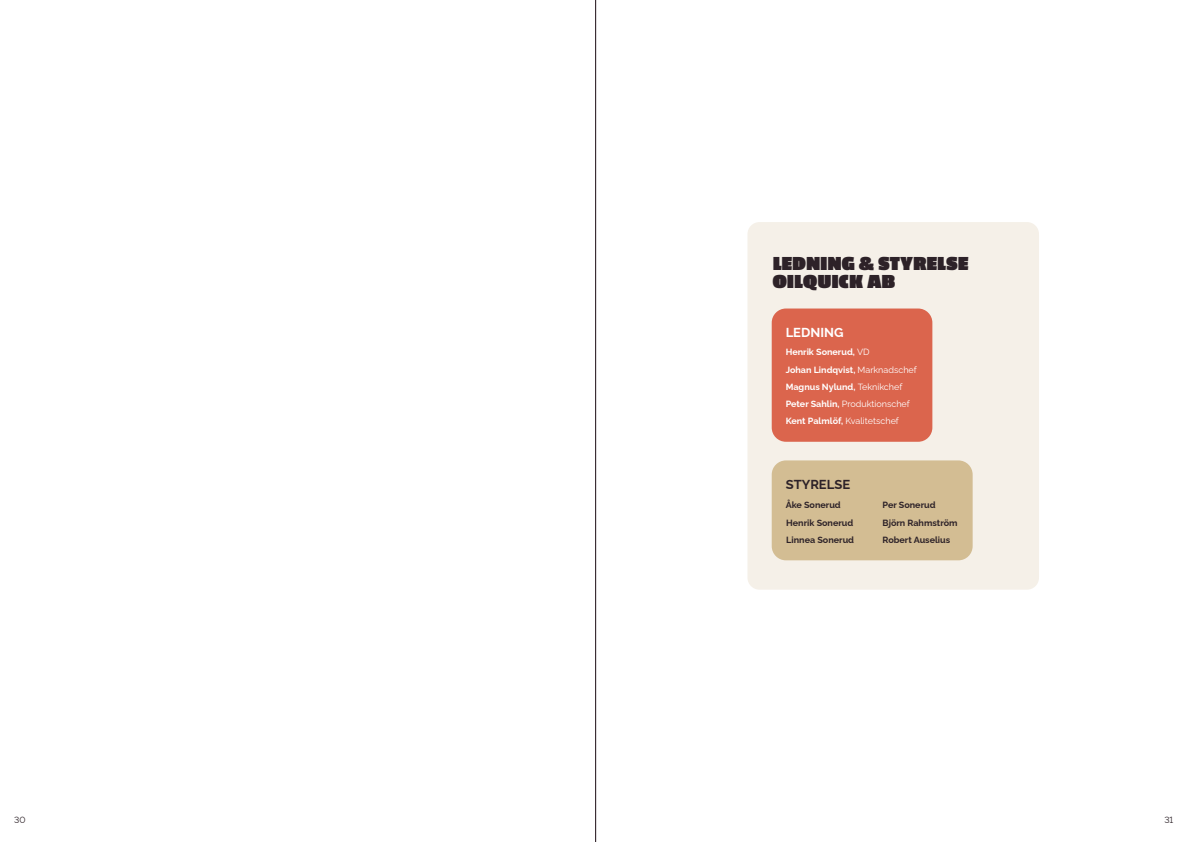
<style>
.page{position:relative;width:1191px;height:842px;background:#fff}
.page>*{position:absolute;margin:0;border:0;box-sizing:border-box;transform-origin:0 0}
.t1{font:900 21px/18px "Passion One";letter-spacing:.02em;color:#2d2228}
.t2{font:700 13px "Raleway";color:#2d2228}
.t3{font:700 13px "Raleway";color:#fff}
.t4{font:700 9px/17.3px "Raleway";color:#fff}
.t5{font:700 9px/17.3px "Raleway";color:#2d2228}
.t6{font:9px "Raleway";color:#2d2228}
.s1{font-weight:400}
</style>
<div class="page">
<div style="left:747px;top:222px;width:292px;height:368px;background:#f5f0e8;border-radius:12px"></div>
<div style="left:771px;top:308px;width:161px;height:134px;background:#db654d;border-radius:14px"></div>
<div style="left:771px;top:460px;width:201px;height:100px;background:#d3bd93;border-radius:14px"></div>
<hr style="left:595px;top:0;width:1px;height:842px;background:#1a0b12">
<h1 class="t1" style="left:772px;top:255px;width:197px">LEDNING &amp; STYRELSE<br>OILQUICK AB</h1>
<h2 class="t3" style="left:785px;top:322px;width:59px">LEDNING</h2>
<p class="t4" style="left:785px;top:343px;width:133px">Henrik Sonerud, <span class="s1">VD<br></span>Johan Lindqvist, <span class="s1">Marknadschef<br></span>Magnus Nylund, <span class="s1">Teknikchef<br></span>Peter Sahlin, <span class="s1">Produktionschef<br></span>Kent Palmlöf, <span class="s1">Kvalitetschef</span></p>
<h2 class="t2" style="left:785px;top:474px;width:66px">STYRELSE</h2>
<p class="t5" style="left:785px;top:495px;width:70px">Åke Sonerud<br>Henrik Sonerud<br>Linnea Sonerud</p>
<p class="t5" style="left:882px;top:495px;width:77px">Per Sonerud<br>Björn Rahmström<br>Robert Auselius</p>
<p class="t6" style="left:14px;top:812px;width:13px">30</p>
<p class="t6" style="left:1164px;top:812px;width:10px">31</p>
</div>
